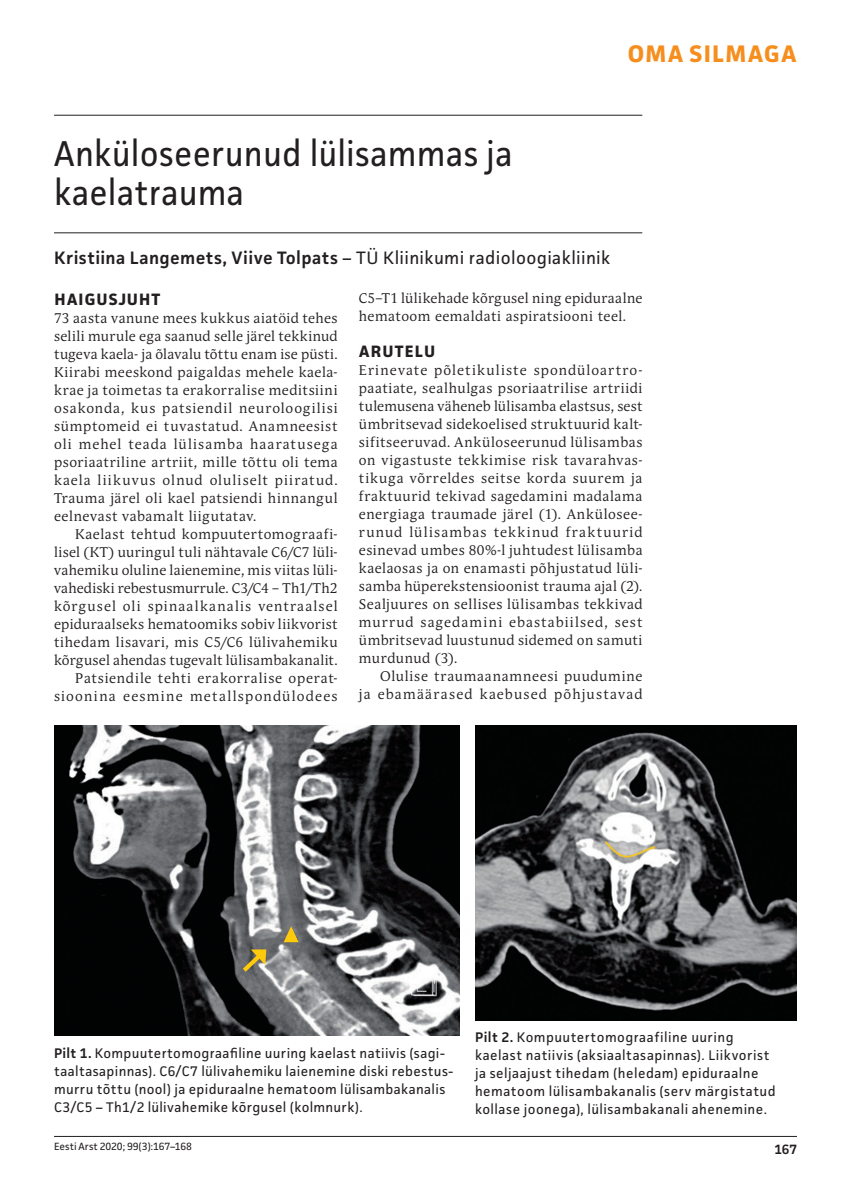
<style>
.page{position:relative;width:851px;height:1191px;background:#fff}
.page>*{position:absolute;margin:0;border:0;box-sizing:border-box;transform-origin:0 0}
.t1{font:36px/39px "Facit";letter-spacing:.005em;color:#231f20;scale:.95 1}
.t2{font:700 24px "Facit";letter-spacing:.06em;color:#f68e1e}
.t3{font:600 18px "Facit";letter-spacing:.02em;color:#231f20}
.t4{font:700 16.5px "Facit";letter-spacing:.07em;color:#231f20}
.t5{font:13.95px/18px "Andulka Book Pro";letter-spacing:.04em;color:#231f20;text-align:justify}
.t6{font:13.95px/18px "Facit";letter-spacing:.03em;color:#231f20}
.t7{font:13.95px/18px "Andulka Book Pro";letter-spacing:.075em;color:#231f20;text-align:right}
.t8{font:600 13.5px "Facit";color:#231f20}
.t9{font:10.5px "Facit";letter-spacing:-.005em;color:#231f20}
.s1{font-weight:400}
.s2{font-weight:600}
</style>
<div class="page">
<hr style="left:54px;top:1136px;width:742px;height:1px;background:#231f20">
<hr style="left:54px;top:115px;width:588px;height:1px;background:#231f20">
<hr style="left:54px;top:232px;width:588px;height:1px;background:#231f20">
<img style="left:475px;top:725px;width:321px;height:295px">
<img style="left:54px;top:725px;width:405px;height:310px">
<svg style="left:238px;top:948px;width:29px;height:28px"></svg>
<svg style="left:283px;top:926px;width:15px;height:16px"></svg>
<h1 class="t1" style="left:54px;top:133px;width:484px">Anküloseerunud lülisammas ja kaelatrauma</h1>
<h2 class="t2" style="left:627px;top:39px;width:170px">OMA SILMAGA</h2>
<p class="t3" style="left:54px;top:246px;width:557px">Kristiina Langemets, Viive Tolpats <span class="s1">– TÜ Kliinikumi radioloogiakliinik</span></p>
<p class="t4" style="left:54px;top:289px;width:107px">HAIG USJUHT</p>
<p class="t5" style="left:54px;top:309px;width:285px">73 aasta vanune mees kukkus aiatöid tehes selili murule ega saanud selle järel tekkinud tugeva kaela- ja õlavalu tõttu enam ise püsti.<br>Kiirabi meeskond paigaldas mehele kaela&shy;krae ja toimetas ta erakorralise meditsiini osakonda, kus patsiendil neuroloogilisi sümptomeid ei tuvastatud. Anamneesist oli mehel teada lülisamba haaratusega psoriaatriline artriit, mille tõttu oli tema kaela liikuvus olnud oluliselt piiratud.<br>Trauma järel oli kael patsiendi hinnangul eelnevast vabamalt liigutatav.</p>
<p class="t5" style="left:54px;top:525px;width:285px;text-align:right">Kaelast tehtud kompuutertomograafi&shy;lisel (KT) uuringul tuli nähtavale C6/C7 lüli&shy;vahemiku oluline laienemine, mis viitas lüli&shy;vahediski rebestusmurrule. C3/C4 – Th1/Th2 kõrgusel oli spinaalkanalis ventraalsel epiduraalseks hematoomiks sobiv liikvorist tihedam lisavari, mis C5/C6 lülivahemiku kõrgusel ahendas tugevalt lülisambakanalit.<br>Patsiendile tehti erakorralise operat&shy;sioonina eesmine metallspondülodees</p>
<p class="t5" style="left:359px;top:289px;width:285px">C5–T1 lülikehade kõrgusel ning epiduraalne hematoom eemaldati aspiratsiooni teel.</p>
<p class="t4" style="left:359px;top:341px;width:77px">ARUTELU</p>
<p class="t5" style="left:359px;top:361px;width:285px">Erinevate põletikuliste spondüloartro&shy;paatiate, sealhulgas psoriaatrilise artriidi tulemusena väheneb lülisamba elastsus, sest ümbritsevad sidekoelised struktuurid kalt&shy;sifitseeruvad. Anküloseerunud lülisambas on vigastuste tekkimise risk tavarahvas&shy;tikuga võrreldes seitse korda suurem ja fraktuurid tekivad sagedamini madalama energiaga traumade järel (1). Ankülosee&shy;runud lülisambas tekkinud fraktuurid esinevad umbes 80%-l juhtudest lülisamba kaelaosas ja on enamasti põhjustatud lüli&shy;samba hüperekstensioonist trauma ajal (2).<br>Sealjuures on sellises lülisambas tekkivad murrud sagedamini ebastabiilsed, sest ümbritsevad luustunud sidemed on samuti murdunud (3).</p>
<p class="t7" style="left:359px;top:667px;width:285px">Olulise traumaanamneesi puudumine<br>ja ebamäärased kaebused põhjustavad</p>
<p class="t6" style="left:54px;top:1044px;width:400px"><span class="s2">Pilt 1.</span> Kompuutertomograafiline uuring kaelast natiivis (sagi&shy;taaltasapinnas). C6/C7 lülivahemiku laienemine diski rebestus&shy;murru tõttu (nool) ja epiduraalne hematoom lülisambakanalis C3/C5 – Th1/2 lülivahemike kõrgusel (kolmnurk).</p>
<p class="t9" style="left:54px;top:1139px;width:139px">Eesti Arst 2020; 99(3):167–168</p>
<p class="t6" style="left:475px;top:1027px;width:302px"><span class="s2">Pilt 2.</span> Kompuutertomograafiline uuring kaelast natiivis (aksiaaltasapinnas). Liikvorist ja seljaajust tihedam (heledam) epiduraalne hematoom lülisambakanalis (serv märgistatud kollase joonega), lülisambakanali ahenemine.</p>
<p class="t8" style="left:774px;top:1140px;width:24px">167</p>
</div>
